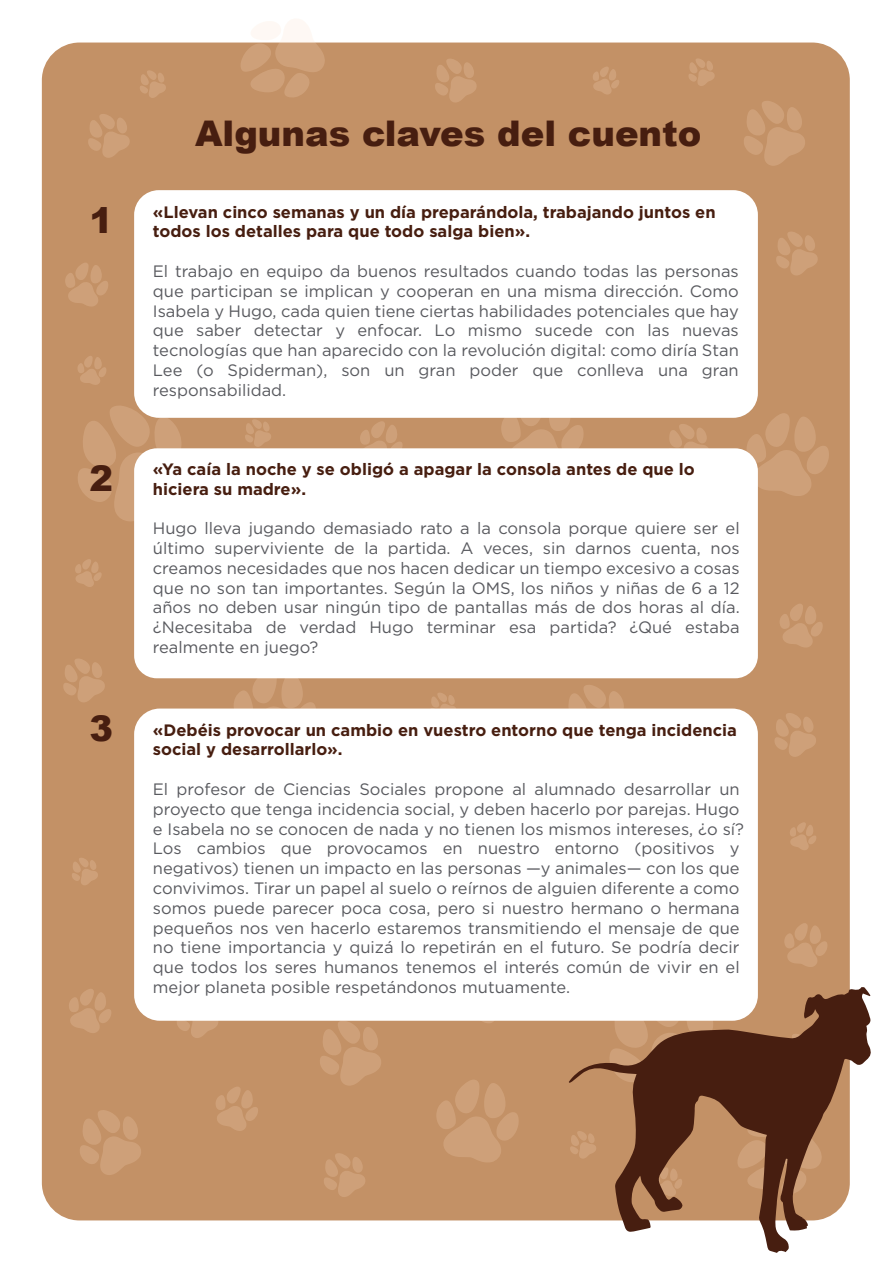
<style>
.page{position:relative;width:893px;height:1263px;background:#fff}
.page>*{position:absolute;margin:0;border:0;box-sizing:border-box;transform-origin:0 0}
.t1{font:900 35.4px "Arial";color:#471e10}
.t2{font:16.5px/19.8px "Gotham";color:#595a5f;text-align:justify}
.t3{font:700 16.5px/19.8px "Gotham";color:#471e10}
</style>
<div class="page">
<div style="left:42px;top:43px;width:808px;height:1177px;background:#c39166;border-radius:38px"></div>
<svg style="left:80px;top:1110px;width:61px;height:65px"></svg>
<svg style="left:78px;top:406px;width:103px;height:115px"></svg>
<svg style="left:320px;top:1021px;width:61px;height:65px"></svg>
<svg style="left:568px;top:685px;width:56px;height:23px"></svg>
<svg style="left:436px;top:1080px;width:83px;height:82px"></svg>
<svg style="left:747px;top:413px;width:82px;height:83px"></svg>
<svg style="left:240px;top:19px;width:85px;height:78px"></svg>
<svg style="left:501px;top:418px;width:83px;height:30px"></svg>
<svg style="left:234px;top:678px;width:82px;height:30px"></svg>
<svg style="left:78px;top:356px;width:28px;height:29px"></svg>
<svg style="left:744px;top:101px;width:61px;height:65px"></svg>
<svg style="left:784px;top:923px;width:43px;height:44px"></svg>
<svg style="left:482px;top:1021px;width:12px;height:2px"></svg>
<svg style="left:780px;top:604px;width:43px;height:43px"></svg>
<svg style="left:65px;top:263px;width:43px;height:43px"></svg>
<svg style="left:775px;top:713px;width:41px;height:44px"></svg>
<svg style="left:88px;top:114px;width:42px;height:44px"></svg>
<svg style="left:324px;top:1153px;width:41px;height:44px"></svg>
<svg style="left:177px;top:1021px;width:41px;height:17px"></svg>
<svg style="left:435px;top:59px;width:42px;height:43px"></svg>
<svg style="left:669px;top:424px;width:39px;height:24px"></svg>
<svg style="left:63px;top:659px;width:42px;height:43px"></svg>
<svg style="left:776px;top:232px;width:42px;height:43px"></svg>
<svg style="left:689px;top:59px;width:26px;height:27px"></svg>
<svg style="left:140px;top:70px;width:26px;height:28px"></svg>
<svg style="left:431px;top:693px;width:25px;height:15px"></svg>
<svg style="left:72px;top:858px;width:26px;height:27px"></svg>
<svg style="left:245px;top:419px;width:26px;height:28px"></svg>
<svg style="left:790px;top:822px;width:26px;height:28px"></svg>
<svg style="left:593px;top:67px;width:26px;height:27px"></svg>
<svg style="left:75px;top:559px;width:27px;height:28px"></svg>
<svg style="left:216px;top:1087px;width:42px;height:44px"></svg>
<svg style="left:69px;top:989px;width:42px;height:44px"></svg>
<svg style="left:360px;top:421px;width:43px;height:27px"></svg>
<div style="left:134px;top:190px;width:624px;height:228px;background:#fff;border-radius:25px"></div>
<div style="left:134px;top:448px;width:624px;height:230px;background:#fff;border-radius:23px"></div>
<div style="left:134px;top:708px;width:624px;height:313px;background:#fff;border-radius:26px"></div>
<svg style="left:569px;top:987px;width:302px;height:266px"></svg>
<h1 class="t1" style="left:90px;top:195px;width:25px">1</h1>
<h1 class="t1" style="left:90px;top:452px;width:25px">2</h1>
<h1 class="t1" style="left:90px;top:702px;width:25px">3</h1>
<h1 class="t1" style="left:195px;top:108px;width:508px">Algunas claves del cuento</h1>
<p class="t3" style="left:153px;top:202px;width:564px">«Llevan cinco semanas y un día preparándola, trabajando juntos en todos los detalles para que todo salga bien».</p>
<p class="t2" style="left:153px;top:261px;width:587px">El trabajo en equipo da buenos resultados cuando todas las personas que participan se implican y cooperan en una misma dirección. Como Isabela y Hugo, cada quien tiene ciertas habilidades potenciales que hay que saber detectar y enfocar. Lo mismo sucede con las nuevas tecnologías que han aparecido con la revolución digital: como diría Stan Lee (o Spiderman), son un gran poder que conlleva una gran responsabilidad.</p>
<p class="t3" style="left:153px;top:459px;width:543px">«Ya caía la noche y se obligó a apagar la consola antes de que lo hiciera su madre».</p>
<p class="t2" style="left:153px;top:518px;width:588px">Hugo lleva jugando demasiado rato a la consola porque quiere ser el último superviviente de la partida. A veces, sin darnos cuenta, nos creamos necesidades que nos hacen dedicar un tiempo excesivo a cosas que no son tan importantes. Según la OMS, los niños y niñas de 6 a 12 años no deben usar ningún tipo de pantallas más de dos horas al día. ¿Necesitaba de verdad Hugo terminar esa partida? ¿Qué estaba realmente en juego?</p>
<p class="t3" style="left:153px;top:720px;width:586px">«Debéis provocar un cambio en vuestro entorno que tenga incidencia social y desarrollarlo».</p>
<p class="t2" style="left:153px;top:779px;width:593px;text-align:left">El profesor de Ciencias Sociales propone al alumnado desarrollar un proyecto que tenga incidencia social, y deben hacerlo por parejas. Hugo e Isabela no se conocen de nada y no tienen los mismos intereses, ¿o sí?<br>Los cambios que provocamos en nuestro entorno (positivos y negativos) tienen un impacto en las personas —y animales— con los que convivimos. Tirar un papel al suelo o reírnos de alguien diferente a como somos puede parecer poca cosa, pero si nuestro hermano o hermana pequeños nos ven hacerlo estaremos transmitiendo el mensaje de que no tiene importancia y quizá lo repetirán en el futuro. Se podría decir que todos los seres humanos tenemos el interés común de vivir en el mejor planeta posible respetándonos mutuamente.</p>
</div>
